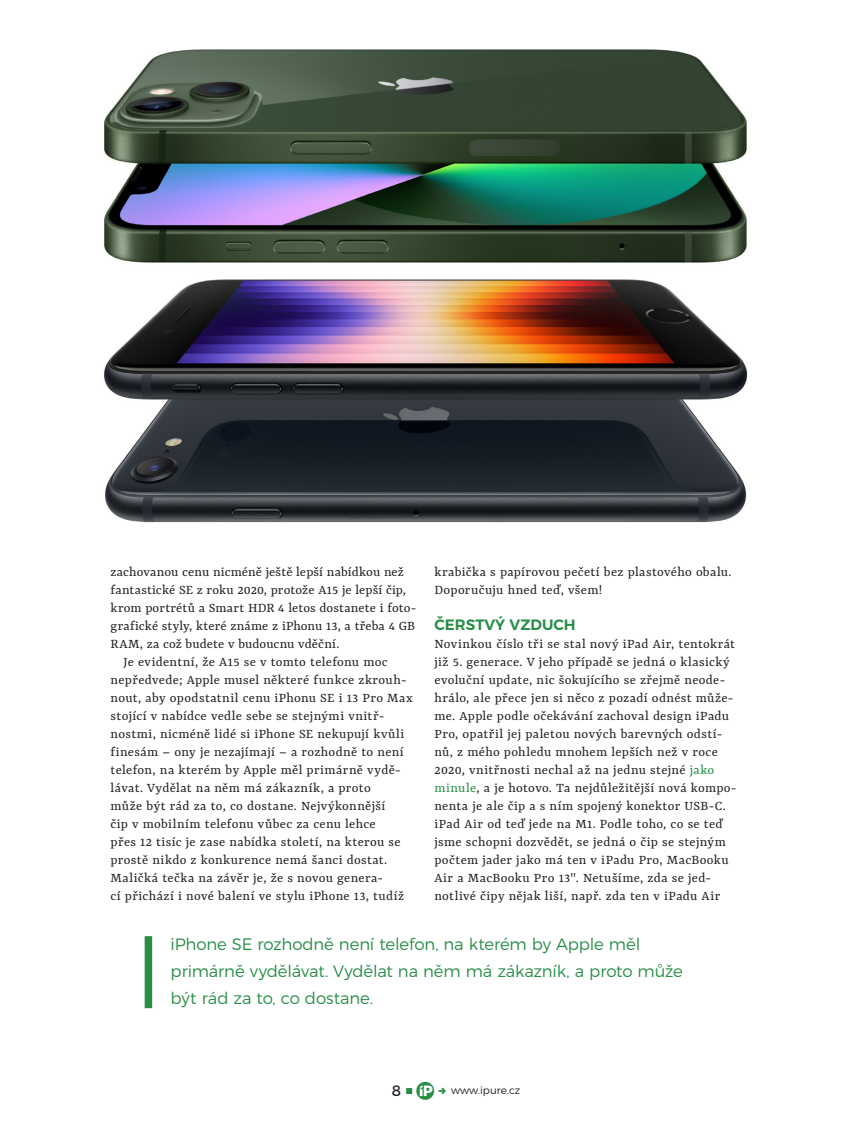
<style>
.page{position:relative;width:851px;height:1127px;background:#fff}
.page>*{position:absolute;margin:0;border:0;box-sizing:border-box;transform-origin:0 0}
.t1{font:300 16.5px/27px "Montserrat";letter-spacing:-.01em;color:#288e47}
.t2{font:600 15px "Montserrat";color:#288e47}
.t3{font:15px "Montserrat";color:#231f20}
.t4{font:14.4px/18px "Yrsa";letter-spacing:.02em;color:#231f20}
.t5{font:300 10.5px "Montserrat";color:#231f20}
.s1{color:#288e47}
.s2{font-family:"i Pure";font-size:25.5px;color:#288e47}
</style>
<div class="page">
<img style="left:103px;top:279px;width:645px;height:244px">
<img style="left:104px;top:49px;width:643px;height:214px">
<div style="left:145px;top:936px;width:7px;height:72px;background:#288e47"></div>
<svg style="left:406px;top:1088px;width:6px;height:6px"></svg>
<p class="t4" style="left:434px;top:563px;width:298px">krabička s papírovou pečetí bez plastového obalu.<br>Doporučuju hned teď, všem!</p>
<p class="t2" style="left:434px;top:612px;width:143px">ČERSTVÝ VZDUCH</p>
<p class="t4" style="left:434px;top:635px;width:303px">Novinkou číslo tři se stal nový iPad Air, tentokrát již 5. generace. V jeho případě se jedná o klasický evoluční update, nic šokujícího se zřejmě neode&shy;hrálo, ale přece jen si něco z pozadí odnést může&shy;me. Apple podle očekávání zachoval design iPadu Pro, opatřil jej paletou nových barevných odstí&shy;nů, z mého pohledu mnohem lepších než v roce 2020, vnitřnosti nechal až na jednu stejné <span class="s1">jako minule</span>, a je hotovo. Ta nejdůležitější nová kompo&shy;nenta je ale čip a s ním spojený konektor USB‑C. iPad Air od teď jede na M1. Podle toho, co se teď jsme schopni dozvědět, se jedná o čip se stejným počtem jader jako má ten v iPadu Pro, MacBooku Air a MacBooku Pro 13". Netušíme, zda se jed&shy;notlivé čipy nějak liší, např. zda ten v iPadu Air</p>
<p class="t1" style="left:171px;top:930px;width:513px">iPhone SE rozhodně není telefon, na kterém by Apple měl primárně vydělávat. Vydělat na něm má zákazník, a proto může být rád za to, co dostane.</p>
<p class="t4" style="left:111px;top:563px;width:295px">zachovanou cenu nicméně ještě lepší nabídkou než</p>
<p class="t4" style="left:111px;top:581px;width:297px">fantastické SE z roku 2020, protože A15 je lepší čip,</p>
<p class="t4" style="left:111px;top:599px;width:307px">krom portrétů a Smart HDR 4 letos dostanete i foto-</p>
<p class="t4" style="left:111px;top:617px;width:306px">grafické styly, které známe z iPhonu 13, a třeba 4 GB</p>
<p class="t4" style="left:111px;top:635px;width:230px">RAM, za což budete v budoucnu vděční.</p>
<p class="t4" style="left:123px;top:653px;width:266px">Je evidentní, že A15 se v tomto telefonu moc</p>
<p class="t4" style="left:111px;top:671px;width:297px">nepředvede; Apple musel některé funkce zkrouh-</p>
<p class="t4" style="left:111px;top:689px;width:304px">nout, aby opodstatnil cenu iPhonu SE i 13 Pro Max</p>
<p class="t4" style="left:111px;top:707px;width:275px">stojící v nabídce vedle sebe se stejnými vnitř-</p>
<p class="t4" style="left:111px;top:725px;width:295px">nostmi, nicméně lidé si iPhone SE nekupují kvůli</p>
<p class="t4" style="left:111px;top:743px;width:295px">finesám – ony je nezajímají – a rozhodně to není</p>
<p class="t4" style="left:111px;top:761px;width:291px">telefon, na kterém by Apple měl primárně vydě-</p>
<p class="t4" style="left:111px;top:779px;width:262px">lávat. Vydělat na něm má zákazník, a proto</p>
<p class="t4" style="left:111px;top:797px;width:276px">může být rád za to, co dostane. Nejvýkonnější</p>
<p class="t4" style="left:111px;top:815px;width:266px">čip v mobilním telefonu vůbec za cenu lehce</p>
<p class="t4" style="left:111px;top:833px;width:291px">přes 12 tisíc je zase nabídka století, na kterou se</p>
<p class="t4" style="left:111px;top:851px;width:278px">prostě nikdo z konkurence nemá šanci dostat.</p>
<p class="t4" style="left:111px;top:869px;width:274px">Maličká tečka na závěr je, že s novou genera-</p>
<p class="t4" style="left:111px;top:887px;width:295px">cí přichází i nové balení ve stylu iPhone 13, tudíž</p>
<p class="t3" style="left:392px;top:1079px;width:43px">8 <span class="s2">C</span></p>
<p class="t5" style="left:451px;top:1082px;width:71px">www.ipure.cz</p>
</div>
